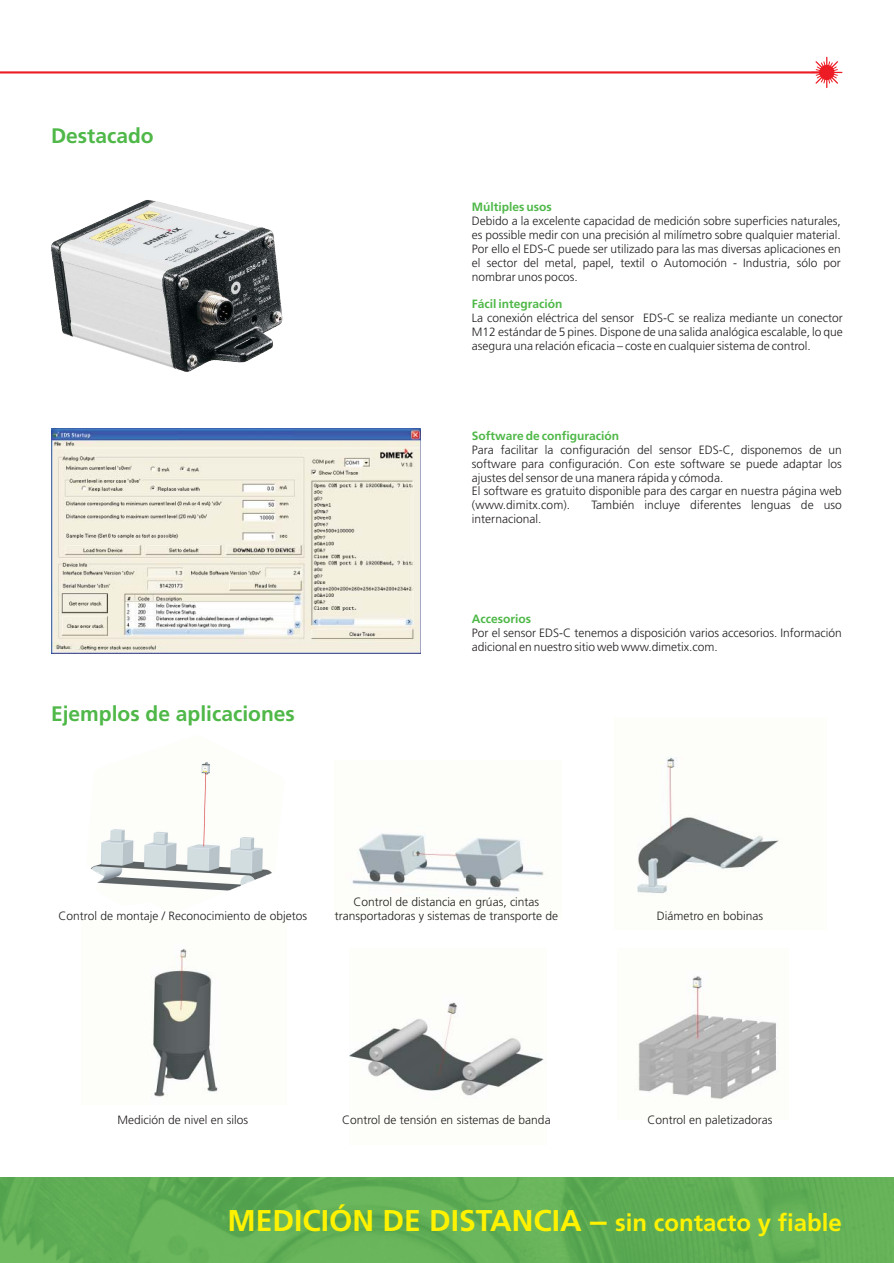
<style>
.page{position:relative;width:894px;height:1263px;background:#fff}
.page>*{position:absolute;margin:0;border:0;box-sizing:border-box;transform-origin:0 0}
.t1{font:300 30px "Frutiger LT Com";color:#fff200}
.t2{font:300 21px "Frutiger LT Com";color:#4fb848}
.t3{font:300 12px/14px "Frutiger LT Com";color:#231f20}
.t4{font:300 12px "Frutiger LT Com";color:#4fb848}
.s1{font-family:"Arial";font-weight:700}
.s2{font-size:24px}
</style>
<div class="page">
<img style="left:0;top:1178px;width:894px;height:85px">
<svg style="left:0;top:56px;width:843px;height:32px"></svg>
<div style="left:820px;top:65px;width:14px;height:15px;background:#ed1c24;border:1px solid #ed1c24;border-radius:50%"></div>
<img style="left:51px;top:200px;width:232px;height:172px">
<img style="left:90px;top:762px;width:182px;height:129px">
<img style="left:350px;top:1002px;width:194px;height:94px">
<img style="left:352px;top:833px;width:193px;height:59px">
<img style="left:151px;top:949px;width:67px;height:148px">
<img style="left:634px;top:976px;width:142px;height:126px">
<img style="left:637px;top:756px;width:145px;height:138px">
<img style="left:51px;top:429px;width:370px;height:225px">
<h2 class="t2" style="left:51px;top:128px;width:104px">Destacado</h2>
<h2 class="t2" style="left:51px;top:706px;width:245px">Ejemplos de aplicaciones</h2>
<p class="t4" style="left:472px;top:202px;width:81px">Múltiples usos</p>
<p class="t3" style="left:472px;top:215px;width:370px;text-align:justify">Debido a la excelente capacidad de medición sobre superficies naturales, es possible medir con una precisión al milímetro sobre qualquier material.<br>Por ello el EDS-C puede ser utilizado para las mas diversas aplicaciones en el sector del metal, papel, textil o Automoción - Industria, sólo por nombrar unos pocos.</p>
<p class="t4" style="left:472px;top:299px;width:92px">Fácil integración</p>
<p class="t3" style="left:472px;top:312px;width:372px;text-align:justify">La conexión eléctrica del sensor EDS-C se realiza mediante un conector M12 estándar de 5 pines. Dispone de una salida analógica escalable, lo que asegura una relación eficacia – coste en cualquier sistema de control.</p>
<p class="t4" style="left:472px;top:431px;width:149px">Software de configuración</p>
<p class="t3" style="left:472px;top:444px;width:371px">Para facilitar la configuración del sensor EDS-C, disponemos de un software para configuración. Con este software se puede adaptar los ajustes del sensor de una manera rápida y cómoda.<br>El software es gratuito disponible para des cargar en nuestra página web (www.dimitx.com).</p>
<p class="t3" style="left:592px;top:500px;width:252px">También incluye diferentes lenguas de uso</p>
<p class="t3" style="left:472px;top:513px;width:71px">internacional.</p>
<p class="t4" style="left:472px;top:614px;width:61px">Accesorios</p>
<p class="t3" style="left:472px;top:627px;width:371px">Por el sensor EDS-C tenemos a disposición varios accesorios. Información adicional en nuestro sitio web www.dimetix.com.</p>
<p class="t3" style="left:354px;top:896px;width:187px">Control de distancia en grúas, cintas</p>
<p class="t3" style="left:59px;top:910px;width:250px">Control de montaje / Reconocimiento de objetos</p>
<p class="t3" style="left:335px;top:910px;width:225px">transportadoras y sistemas de transporte de</p>
<p class="t3" style="left:657px;top:910px;width:108px">Diámetro en bobinas</p>
<p class="t3" style="left:117px;top:1114px;width:132px">Medición de nivel en silos</p>
<p class="t3" style="left:342px;top:1114px;width:210px">Control de tensión en sistemas de banda</p>
<p class="t3" style="left:648px;top:1114px;width:127px">Control en paletizadoras</p>
<h1 class="t1" style="left:228px;top:1208px;width:616px">MEDICIÓN DE DISTANCIA <span class="s1">–</span> <span class="s2">sin contacto y fiable</span></h1>
</div>
